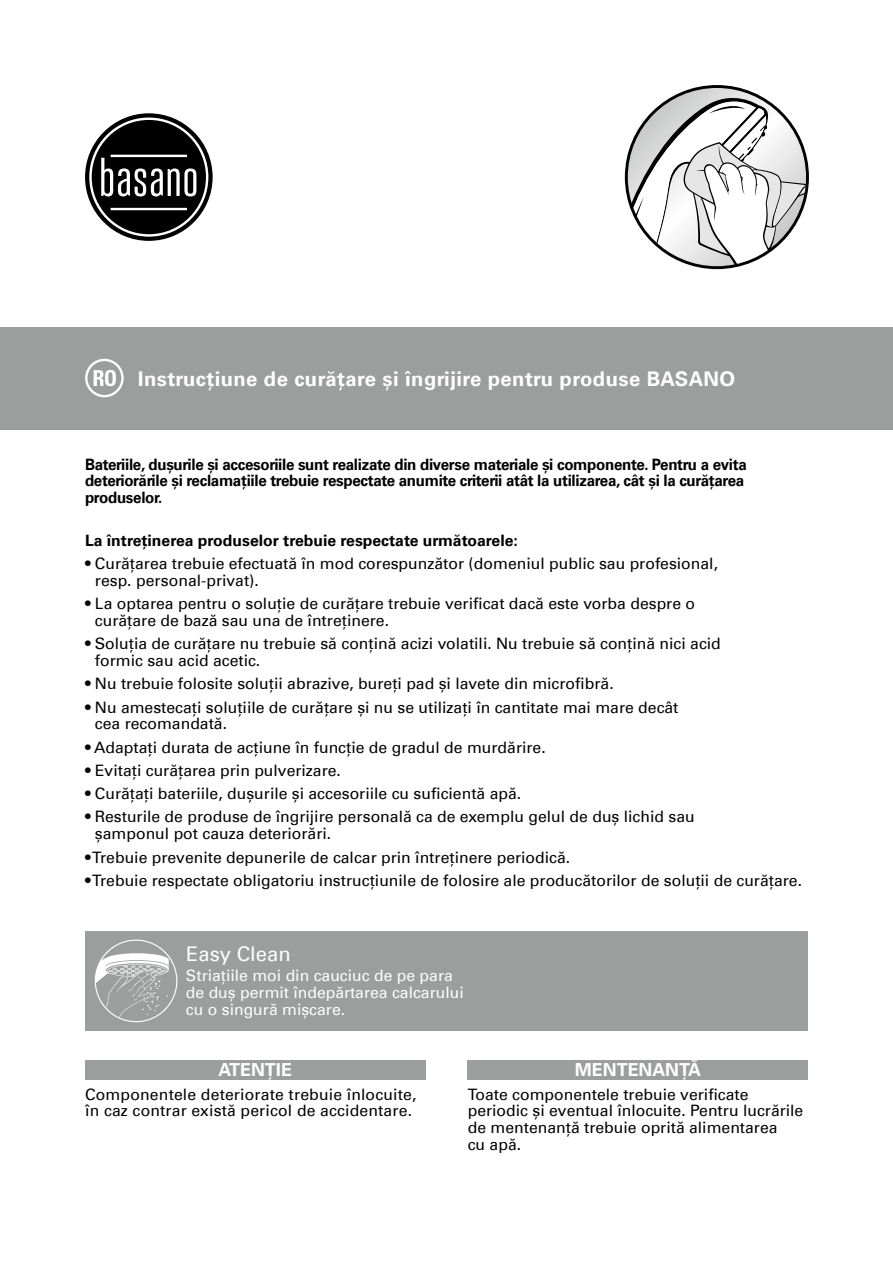
<style>
.page{position:relative;width:893px;height:1263px;background:#fff}
.page>*{position:absolute;margin:0;border:0;box-sizing:border-box;transform-origin:0 0}
.t1{font:700 20.25px "Univers Com 65";letter-spacing:.02em;color:#fff}
.t2{font:20.25px "Univers Com 55 Roman";color:#fff}
.t3{font:700 18px "Univers Com 65";color:#fff}
.t4{font:15.75px/16.8px "Univers Com 55 Roman";color:#000}
.t5{font:700 15.75px/16.8px "Univers Com 65";letter-spacing:-.02em;color:#000;scale:.96 1}
.t6{font:15.75px/16.8px "Univers Com 55 Roman";color:#fff}
.t7{font:700 15.75px "Univers Com 65";color:#000}
</style>
<div class="page">
<svg style="left:85px;top:113px;width:128px;height:128px;background:#191919"></svg>
<div style="left:89px;top:118px;width:119px;height:119px;border:2px solid #fff;border-radius:50%"></div>
<hr style="left:111px;top:155px;width:76px;height:2px;background:#fff">
<hr style="left:111px;top:208px;width:76px;height:2px;background:#fff">
<svg style="left:101px;top:158px;width:95px;height:38px"></svg>
<svg style="left:627px;top:87px;width:180px;height:180px"></svg>
<div style="left:0;top:327px;width:893px;height:102px;background:#9c9d9d"></div>
<div style="left:85px;top:1060px;width:340px;height:19px;background:#9c9d9d"></div>
<div style="left:468px;top:1060px;width:340px;height:19px;background:#9c9d9d"></div>
<div style="left:85px;top:931px;width:723px;height:100px;background:#9c9d9d"></div>
<svg style="left:95px;top:939px;width:82px;height:83px"></svg>
<svg style="left:85px;top:359px;width:39px;height:38px"></svg>
<p class="t1" style="left:138px;top:367px;width:599px">Instrucțiune de curățare și îngrijire pentru produse BASANO</p>
<p class="t5" style="left:85px;top:456px;width:691px">Bateriile, dușurile și accesoriile sunt realizate din diverse materiale și componente. Pentru a evita deteriorările și reclamațiile trebuie respectate anumite criterii atât la utilizarea, cât și la curățarea produselor.</p>
<p class="t7" style="left:85px;top:531px;width:434px">La întreținerea produselor trebuie respectate următoarele:</p>
<p class="t4" style="left:95px;top:555px;width:625px;text-indent:-10px">• Curățarea trebuie efectuată în mod corespunzător (domeniul public sau profesional, resp. personal-privat).</p>
<p class="t4" style="left:95px;top:595px;width:602px;text-indent:-10px">• La optarea pentru o soluție de curățare trebuie verificat dacă este vorba despre o curățare de bază sau una de întreținere.</p>
<p class="t4" style="left:95px;top:635px;width:627px;text-indent:-10px">• Soluția de curățare nu trebuie să conțină acizi volatili. Nu trebuie să conțină nici acid formic sau acid acetic.</p>
<p class="t4" style="left:85px;top:675px;width:530px">• Nu trebuie folosite soluții abrazive, bureți pad și lavete din microfibră.</p>
<p class="t4" style="left:95px;top:699px;width:585px;text-indent:-10px">• Nu amestecați soluțiile de curățare și nu se utilizați în cantitate mai mare decât cea recomandată.</p>
<p class="t4" style="left:85px;top:739px;width:462px">• Adaptați durata de acțiune în funcție de gradul de murdărire.</p>
<p class="t4" style="left:85px;top:762px;width:257px">• Evitați curățarea prin pulverizare.</p>
<p class="t4" style="left:85px;top:785px;width:438px">• Curățați bateriile, dușurile și accesoriile cu suficientă apă.</p>
<p class="t4" style="left:95px;top:808px;width:601px;text-indent:-10px">• Resturile de produse de îngrijire personală ca de exemplu gelul de duș lichid sau șamponul pot cauza deteriorări.</p>
<p class="t4" style="left:85px;top:849px;width:487px">• Trebuie prevenite depunerile de calcar prin întreținere periodică.</p>
<p class="t4" style="left:85px;top:872px;width:719px">• Trebuie respectate obligatoriu instrucțiunile de folosire ale producătorilor de soluții de curățare.</p>
<p class="t2" style="left:186px;top:942px;width:106px">Easy Clean</p>
<p class="t6" style="left:186px;top:967px;width:279px">Striațiile moi din cauciuc de pe para de duș permit îndepărtarea calcarului cu o singură mișcare.</p>
<p class="t3" style="left:218px;top:1059px;width:75px">ATENȚIE</p>
<p class="t4" style="left:85px;top:1085px;width:333px">Componentele deteriorate trebuie înlocuite, în caz contrar există pericol de accidentare.</p>
<p class="t3" style="left:575px;top:1059px;width:127px">MENTENANȚĂ</p>
<p class="t4" style="left:468px;top:1085px;width:337px">Toate componentele trebuie verificate periodic și eventual înlocuite. Pentru lucrările de mentenanță trebuie oprită alimentarea<br>cu apă.</p>
</div>
